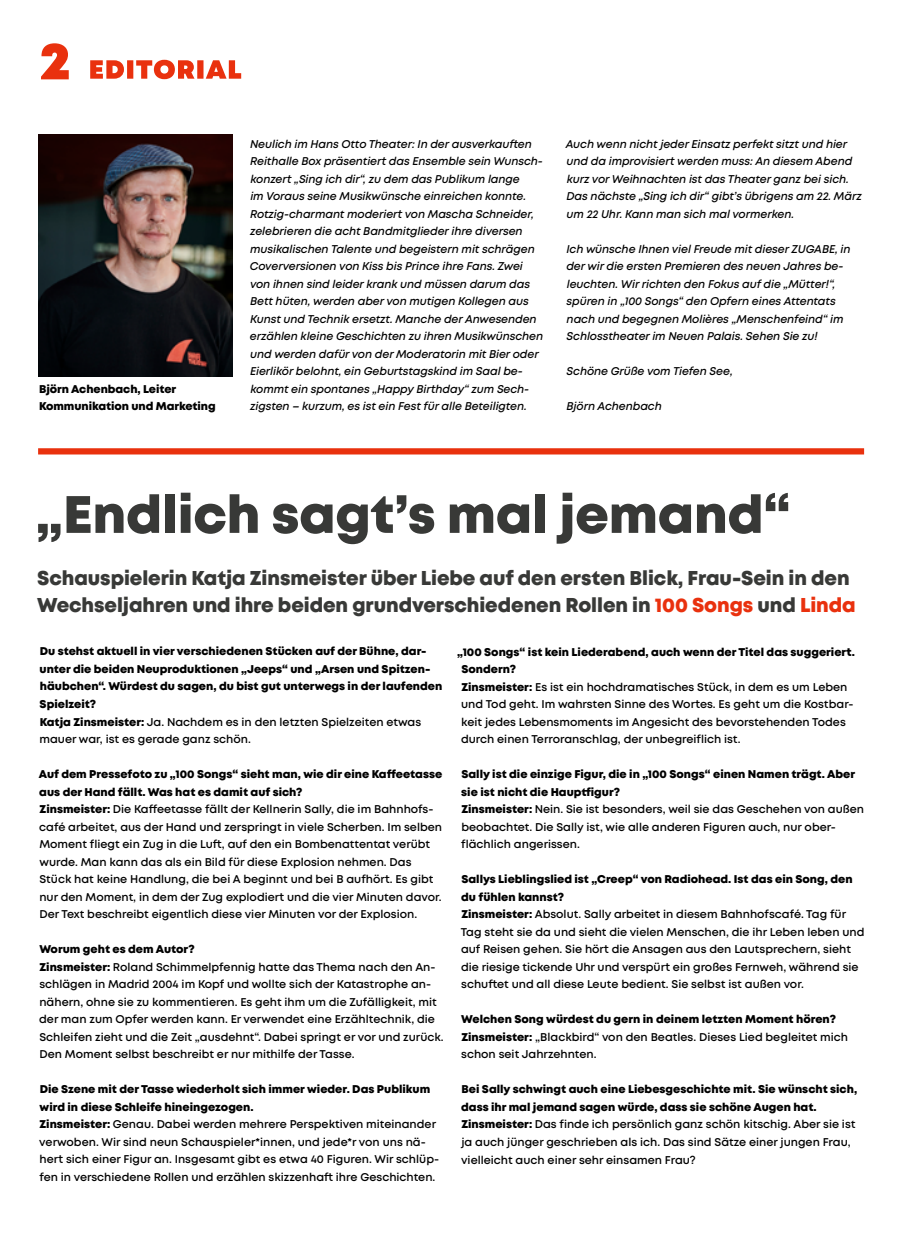
<style>
.page{position:relative;width:904px;height:1241px;background:#fff}
.page>*{position:absolute;margin:0;border:0;box-sizing:border-box;transform-origin:0 0}
.t1{font:800 52.5px "Mont";letter-spacing:-.005em;color:#383937}
.t2{font:900 52.5px "Mont";color:#e9310e}
.t3{font:800 20px/26.2px "Mont";letter-spacing:-.005em;color:#383937}
.t4{font:600 11.25px/17.5px "Mont";color:#000}
.t5{font:italic 600 11.25px/17.5px "Mont";letter-spacing:-.005em;color:#000}
.t6{font:800 11.25px/17.5px "Mont";color:#000}
.s1{color:#e9310e}
.s2{font-weight:600}
.s3{font-weight:800}
</style>
<div class="page">
<svg style="left:90px;top:60px;width:151px;height:19px"></svg>
<img style="left:39px;top:134px;width:193px;height:242px">
<div style="left:38px;top:448px;width:826px;height:6px;background:#e9310e"></div>
<h1 class="t2" style="left:40px;top:27px;width:32px">2</h1>
<p class="t6" style="left:39px;top:380px;width:178px">Björn Achenbach, Leiter<br>Kommunikation und Marketing</p>
<p class="t5" style="left:250px;top:135px;width:295px">Neulich im Hans Otto Theater: In der ausverkauften Reithalle Box präsentiert das Ensemble sein Wunsch&shy;konzert „Sing ich dir“, zu dem das Publikum lange<br>im Voraus seine Musikwünsche einreichen konnte.<br>Rotzig-charmant moderiert von Mascha Schneider, zelebrieren die acht Bandmitglieder ihre diversen musikalischen Talente und begeistern mit schrägen Coverversionen von Kiss bis Prince ihre Fans. Zwei von ihnen sind leider krank und müssen darum das Bett hüten, werden aber von mutigen Kollegen aus Kunst und Technik ersetzt. Manche der Anwesenden erzählen kleine Geschichten zu ihren Musikwünschen und werden dafür von der Moderatorin mit Bier oder Eierlikör belohnt, ein Geburtstagskind im Saal be&shy;kommt ein spontanes „Happy Birthday“ zum Sech&shy;zigsten – kurzum, es ist ein Fest für alle Beteiligten.</p>
<p class="t5" style="left:566px;top:135px;width:297px">Auch wenn nicht jeder Einsatz perfekt sitzt und hier und da improvisiert werden muss: An diesem Abend kurz vor Weihnachten ist das Theater ganz bei sich.<br>Das nächste „Sing ich dir“ gibt’s übrigens am 22. März um 22 Uhr. Kann man sich mal vormerken.</p>
<p class="t5" style="left:566px;top:240px;width:286px">Ich wünsche Ihnen viel Freude mit dieser ZUGABE, in der wir die ersten Premieren des neuen Jahres be&shy;leuchten. Wir richten den Fokus auf die „Mütter!“, spüren in „100 Songs“ den Opfern eines Attentats nach und begegnen Molières „Menschenfeind“ im Schlosstheater im Neuen Palais. Sehen Sie zu!</p>
<p class="t5" style="left:566px;top:362px;width:168px">Schöne Grüße vom Tiefen See,</p>
<p class="t5" style="left:566px;top:397px;width:97px">Björn Achenbach</p>
<h1 class="t1" style="left:35px;top:480px;width:757px">„Endlich sagt’s mal jemand“</h1>
<h2 class="t3" style="left:37px;top:565px;width:820px">Schauspielerin Katja Zinsmeister über Liebe auf den ersten Blick, Frau-Sein in den<br>Wechseljahren und ihre beiden grundverschiedenen Rollen in <span class="s1">100 Songs</span> und <span class="s1">Linda</span></h2>
<p class="t6" style="left:39px;top:642px;width:404px">Du stehst aktuell in vier verschiedenen Stücken auf der Bühne, dar&shy;unter die beiden Neuproduktionen „Jeeps“ und „Arsen und Spitzen&shy;häubchen“. Würdest du sagen, du bist gut unterwegs in der laufenden Spielzeit?<br>Katja Zinsmeister: <span class="s2">Ja. Nachdem es in den letzten Spielzeiten etwas mauer war, ist es gerade ganz schön.</span></p>
<p class="t4" style="left:39px;top:765px;width:405px"><span class="s3">Auf dem Pressefoto zu „100 Songs“ sieht man, wie dir eine Kaffeetasse aus der Hand fällt. Was hat es damit auf sich?<br>Zinsmeister:</span> Die Kaffeetasse fällt der Kellnerin Sally, die im Bahnhofs&shy;café arbeitet, aus der Hand und zerspringt in viele Scherben. Im selben Moment fliegt ein Zug in die Luft, auf den ein Bombenattentat verübt wurde. Man kann das als ein Bild für diese Explosion nehmen. Das Stück hat keine Handlung, die bei A beginnt und bei B aufhört. Es gibt nur den Moment, in dem der Zug explodiert und die vier Minuten davor.<br>Der Text beschreibt eigentlich diese vier Minuten vor der Explosion.</p>
<p class="t4" style="left:39px;top:940px;width:406px"><span class="s3">Worum geht es dem Autor?<br>Zinsmeister:</span> Roland Schimmelpfennig hatte das Thema nach den An&shy;schlägen in Madrid 2004 im Kopf und wollte sich der Katastrophe an&shy;nähern, ohne sie zu kommentieren. Es geht ihm um die Zufälligkeit, mit der man zum Opfer werden kann. Er verwendet eine Erzähltechnik, die Schleifen zieht und die Zeit „ausdehnt“. Dabei springt er vor und zurück.<br>Den Moment selbst beschreibt er nur mithilfe der Tasse.</p>
<p class="t4" style="left:39px;top:1080px;width:401px"><span class="s3">Die Szene mit der Tasse wiederholt sich immer wieder. Das Publikum wird in diese Schleife hineingezogen.<br>Zinsmeister:</span> Genau. Dabei werden mehrere Perspektiven miteinander verwoben. Wir sind neun Schauspieler*innen, und jede*r von uns nä&shy;hert sich einer Figur an. Insgesamt gibt es etwa 40 Figuren. Wir schlüp&shy;fen in verschiedene Rollen und erzählen skizzenhaft ihre Geschichten.</p>
<p class="t4" style="left:461px;top:642px;width:395px;text-indent:-4px"><span class="s3">„100 Songs“ ist kein Liederabend, auch wenn der Titel das suggeriert.<br>Sondern?<br>Zinsmeister:</span> Es ist ein hochdramatisches Stück, in dem es um Leben und Tod geht. Im wahrsten Sinne des Wortes. Es geht um die Kostbar&shy;keit jedes Lebensmoments im Angesicht des bevorstehenden Todes durch einen Terroranschlag, der unbegreiflich ist.</p>
<p class="t4" style="left:461px;top:765px;width:404px"><span class="s3">Sally ist die einzige Figur, die in „100 Songs“ einen Namen trägt. Aber sie ist nicht die Hauptfigur?<br>Zinsmeister:</span> Nein. Sie ist besonders, weil sie das Geschehen von außen beobachtet. Die Sally ist, wie alle anderen Figuren auch, nur ober&shy;flächlich angerissen.</p>
<p class="t4" style="left:460px;top:870px;width:405px"><span class="s3">Sallys Lieblingslied ist „Creep“ von Radiohead. Ist das ein Song, den du fühlen kannst?<br>Zinsmeister:</span> Absolut. Sally arbeitet in diesem Bahnhofscafé. Tag für Tag steht sie da und sieht die vielen Menschen, die ihr Leben leben und auf Reisen gehen. Sie hört die Ansagen aus den Lautsprechern, sieht die riesige tickende Uhr und verspürt ein großes Fernweh, während sie schuftet und all diese Leute bedient. Sie selbst ist außen vor.</p>
<p class="t4" style="left:461px;top:1010px;width:388px"><span class="s3">Welchen Song würdest du gern in deinem letzten Moment hören?<br>Zinsmeister:</span> „Blackbird“ von den Beatles. Dieses Lied begleitet mich schon seit Jahrzehnten.</p>
<p class="t4" style="left:461px;top:1080px;width:397px"><span class="s3">Bei Sally schwingt auch eine Liebesgeschichte mit. Sie wünscht sich, dass ihr mal jemand sagen würde, dass sie schöne Augen hat.<br>Zinsmeister:</span> Das finde ich persönlich ganz schön kitschig. Aber sie ist ja auch jünger geschrieben als ich. Das sind Sätze einer jungen Frau, vielleicht auch einer sehr einsamen Frau?</p>
</div>
